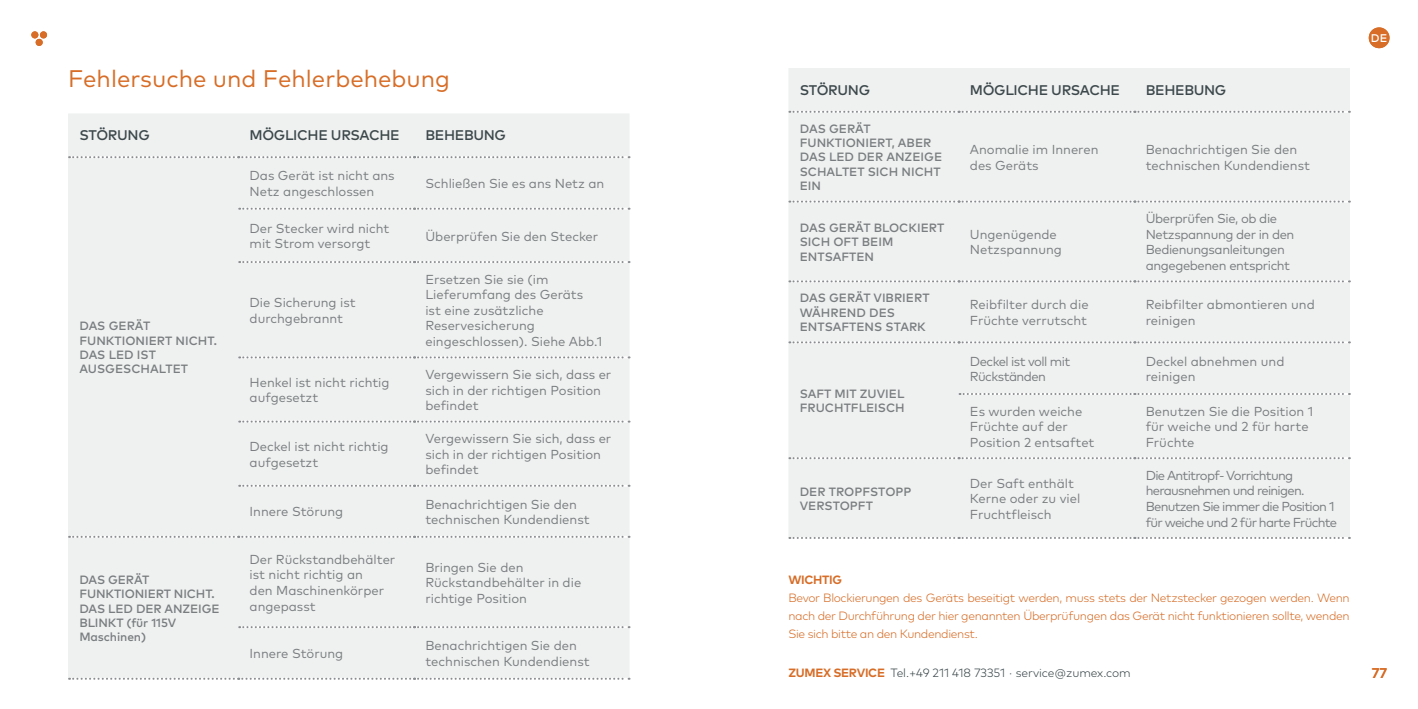
<style>
.page{position:relative;width:1418px;height:709px;background:#fff}
.page>*{position:absolute;margin:0;border:0;box-sizing:border-box;transform-origin:0 0}
.t1{font:24px "Mark Pro";color:#d76d27}
.t2{font:500 14px "Mark Pro";letter-spacing:-.025em;color:#3c484b}
.t3{font:500 14px "Mark Pro";color:#d76d27}
.t4{font:13px/15.6px "Mark Pro";color:#797d7f}
.t5{font:13px/15.6px "Mark Pro";letter-spacing:-.055em;color:#797d7f}
.t6{font:13px/15.6px "Mark Pro";letter-spacing:-.03em;color:#797d7f}
.t7{font:13px/15.6px "Mark Pro";letter-spacing:-.04em;color:#797d7f}
.t8{font:500 12px/14.4px "Mark Pro";color:#797d7f}
.t9{font:300 12px/18px "Mark Pro";letter-spacing:-.03em;color:#d76d27;text-align:justify}
.t10{font:300 12px "Mark Pro";letter-spacing:-.01em;color:#3c484b}
.t11{font:700 12px "Mark Pro";letter-spacing:-.025em;color:#d76d27}
.t12{font:500 11.2px "Mark Pro";color:#fff}
.s1{font-weight:700;color:#d76d27}
</style>
<div class="page">
<svg style="left:31px;top:31px;width:16px;height:15px"></svg>
<div style="left:1368px;top:27px;width:21px;height:21px;background:#d76d27;border-radius:50%"></div>
<div style="left:788px;top:68px;width:561px;height:470px;background:#eff0f0"></div>
<svg style="left:789px;top:537px;width:560px;height:2px"></svg>
<svg style="left:789px;top:457px;width:560px;height:2px"></svg>
<svg style="left:789px;top:111px;width:560px;height:2px"></svg>
<svg style="left:789px;top:201px;width:560px;height:2px"></svg>
<svg style="left:789px;top:280px;width:560px;height:2px"></svg>
<svg style="left:789px;top:341px;width:560px;height:2px"></svg>
<svg style="left:959px;top:393px;width:390px;height:2px"></svg>
<div style="left:68px;top:114px;width:561px;height:564px;background:#eff0f0"></div>
<svg style="left:239px;top:626px;width:390px;height:2px"></svg>
<svg style="left:69px;top:156px;width:560px;height:2px"></svg>
<svg style="left:69px;top:677px;width:560px;height:2px"></svg>
<svg style="left:239px;top:208px;width:390px;height:2px"></svg>
<svg style="left:239px;top:261px;width:390px;height:2px"></svg>
<svg style="left:239px;top:356px;width:390px;height:2px"></svg>
<svg style="left:239px;top:420px;width:390px;height:2px"></svg>
<svg style="left:239px;top:485px;width:390px;height:2px"></svg>
<svg style="left:69px;top:536px;width:560px;height:2px"></svg>
<h1 class="t1" style="left:68px;top:61px;width:383px">Fehlersuche und Fehlerbehebung</h1>
<p class="t2" style="left:79px;top:125px;width:72px">STÖRUNG</p>
<p class="t2" style="left:249px;top:125px;width:152px">MÖGLICHE URSACHE</p>
<p class="t2" style="left:425px;top:125px;width:82px">BEHEBUNG</p>
<p class="t8" style="left:79px;top:318px;width:139px">DAS GERÄT<br>FUNKTIONIERT NICHT.<br>DAS LED IST<br>AUSGESCHALTET</p>
<p class="t8" style="left:79px;top:571px;width:142px">DAS GERÄT<br>FUNKTIONIERT NICHT.<br>DAS LED DER ANZEIGE<br>BLINKT (für 115V<br>Maschinen)</p>
<p class="t4" style="left:249px;top:167px;width:147px">Das Gerät ist nicht ans<br>Netz angeschlossen</p>
<p class="t4" style="left:425px;top:175px;width:180px">Schließen Sie es ans Netz an</p>
<p class="t4" style="left:249px;top:219px;width:141px">Der Stecker wird nicht mit Strom versorgt</p>
<p class="t4" style="left:425px;top:227px;width:174px">Überprüfen Sie den Stecker</p>
<p class="t4" style="left:249px;top:294px;width:108px">Die Sicherung ist durchgebrannt</p>
<p class="t4" style="left:425px;top:270px;width:178px">Ersetzen Sie sie (im<br>Lieferumfang des Geräts<br>ist eine zusätzliche<br>Reservesicherung eingeschlossen). Siehe Abb.1</p>
<p class="t4" style="left:249px;top:373px;width:141px">Henkel ist nicht richtig aufgesetzt</p>
<p class="t4" style="left:425px;top:365px;width:187px">Vergewissern Sie sich, dass er sich in der richtigen Position befindet</p>
<p class="t4" style="left:249px;top:437px;width:140px">Deckel ist nicht richtig aufgesetzt</p>
<p class="t4" style="left:425px;top:430px;width:187px">Vergewissern Sie sich, dass er sich in der richtigen Position befindet</p>
<p class="t4" style="left:249px;top:503px;width:95px">Innere Störung</p>
<p class="t4" style="left:425px;top:495px;width:166px">Benachrichtigen Sie den technischen Kundendienst</p>
<p class="t4" style="left:249px;top:550px;width:147px">Der Rückstandbehälter ist nicht richtig an<br>den Maschinenkörper angepasst</p>
<p class="t4" style="left:425px;top:558px;width:157px">Bringen Sie den<br>Rückstandbehälter in die richtige Position</p>
<p class="t4" style="left:249px;top:644px;width:95px">Innere Störung</p>
<p class="t4" style="left:425px;top:637px;width:166px">Benachrichtigen Sie den technischen Kundendienst</p>
<p class="t2" style="left:799px;top:79px;width:72px">STÖRUNG</p>
<p class="t2" style="left:969px;top:79px;width:152px">MÖGLICHE URSACHE</p>
<p class="t2" style="left:1145px;top:79px;width:82px">BEHEBUNG</p>
<p class="t8" style="left:799px;top:120px;width:144px">DAS GERÄT<br>FUNKTIONIERT, ABER<br>DAS LED DER ANZEIGE<br>SCHALTET SICH NICHT<br>EIN</p>
<p class="t4" style="left:969px;top:141px;width:130px">Anomalie im Inneren des Geräts</p>
<p class="t4" style="left:1145px;top:141px;width:166px">Benachrichtigen Sie den technischen Kundendienst</p>
<p class="t8" style="left:799px;top:219px;width:146px">DAS GERÄT BLOCKIERT<br>SICH OFT BEIM<br>ENTSAFTEN</p>
<p class="t4" style="left:969px;top:225px;width:93px">Ungenügende<br>Netzspannung</p>
<p class="t6" style="left:1145px;top:210px;width:150px">Überprüfen Sie, ob die<br>Netzspannung der in den<br>Bedienungsanleitungen angegebenen entspricht</p>
<p class="t8" style="left:799px;top:290px;width:131px">DAS GERÄT VIBRIERT<br>WÄHREND DES<br>ENTSAFTENS STARK</p>
<p class="t4" style="left:969px;top:296px;width:120px">Reibfilter durch die<br>Früchte verrutscht</p>
<p class="t4" style="left:1145px;top:296px;width:171px">Reibfilter abmontieren und reinigen</p>
<p class="t8" style="left:799px;top:385px;width:107px">SAFT MIT ZUVIEL<br>FRUCHTFLEISCH</p>
<p class="t7" style="left:969px;top:352px;width:102px">Deckel ist voll mit<br>Rückständen</p>
<p class="t4" style="left:1145px;top:352px;width:140px">Deckel abnehmen und reinigen</p>
<p class="t4" style="left:969px;top:402px;width:126px">Es wurden weiche<br>Früchte auf der<br>Position 2 entsaftet</p>
<p class="t4" style="left:1145px;top:402px;width:169px">Benutzen Sie die Position 1 für weiche und 2 für harte<br>Früchte</p>
<p class="t8" style="left:799px;top:483px;width:113px">DER TROPFSTOPP<br>VERSTOPFT</p>
<p class="t4" style="left:969px;top:474px;width:112px">Der Saft enthält<br>Kerne oder zu viel<br>Fruchtfleisch</p>
<p class="t5" style="left:1145px;top:466px;width:193px">Die Antitropf- Vorrichtung herausnehmen und reinigen.<br>Benutzen Sie immer die Position 1 für weiche und 2 für harte Früchte</p>
<p class="t11" style="left:788px;top:570px;width:55px">WICHTIG</p>
<p class="t9" style="left:788px;top:588px;width:563px">Bevor Blockierungen des Geräts beseitigt werden, muss stets der Netzstecker gezogen werden. Wenn nach der Durchführung der hier genannten Überprüfungen das Gerät nicht funktionieren sollte, wenden Sie sich bitte an den Kundendienst.</p>
<p class="t10" style="left:788px;top:663px;width:344px"><span class="s1">ZUMEX SERVICE</span> Tel.+49 211 418 73351 · service@zumex.com</p>
<p class="t12" style="left:1371px;top:30px;width:17px">ES</p>
<p class="t12" style="left:1370px;top:30px;width:18px">DE</p>
<p class="t3" style="left:1371px;top:662px;width:17px">77</p>
</div>
